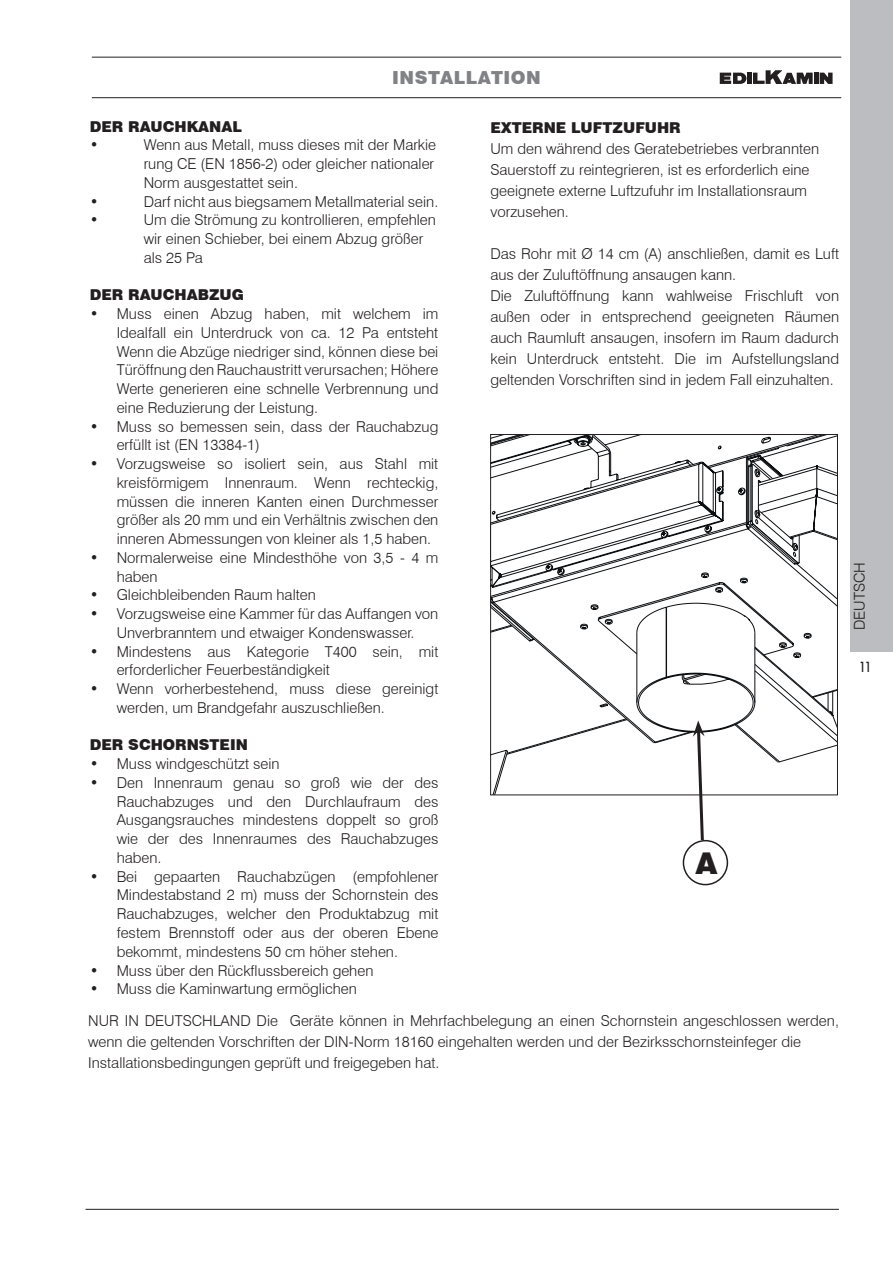
<style>
.page{position:relative;width:893px;height:1263px;background:#fff}
.page>*{position:absolute;margin:0;border:0;box-sizing:border-box;transform-origin:0 0}
.t1{font:900 30px "Swiss 721 BT";color:#231f20}
.t2{font:900 18px "Swiss 721 BT";letter-spacing:.03em;color:#808285}
.t3{font:300 15px/18.8px "Swiss 721 BT";color:#231f20}
.t4{font:900 15px "Swiss 721 BT";color:#231f20}
.t5{font:500 condensed 14.25px "Futura BT";color:#231f20}
</style>
<div class="page">
<div style="left:850px;top:0;width:43px;height:652px;background:#bcbdc0"></div>
<hr style="left:92px;top:57px;width:749px;height:1px;background:#231f20">
<hr style="left:92px;top:97px;width:749px;height:1px;background:#231f20">
<hr style="left:814px;top:73px;width:4px;height:11px;background:#231f20">
<div style="left:747px;top:73px;width:5px;height:11px;background:#231f20"></div>
<svg style="left:720px;top:73px;width:26px;height:11px"></svg>
<svg style="left:753px;top:70px;width:60px;height:14px"></svg>
<svg style="left:820px;top:73px;width:12px;height:11px"></svg>
<hr style="left:86px;top:1209px;width:753px;height:1px;background:#231f20">
<svg style="left:492px;top:436px;width:344px;height:357px"></svg>
<div style="left:490px;top:434px;width:348px;height:361px;border:1px solid #231f20"></div>
<svg style="left:693px;top:720px;width:12px;height:123px"></svg>
<div style="left:683px;top:840px;width:45px;height:45px;border:2px solid #231f20;border-radius:50%"></div>
<p class="t2" style="left:392px;top:66px;width:150px">INSTALLATION</p>
<p class="t4" style="left:90px;top:117px;width:154px">DER RAUCHKANAL</p>
<p class="t3" style="left:90px;top:136px;width:10px">•</p>
<p class="t3" style="left:144px;top:136px;width:294px">Wenn aus Metall, muss dieses mit der Markie rung CE (EN 1856-2) oder gleicher nationaler<br>Norm ausgestattet sein.</p>
<p class="t3" style="left:90px;top:192px;width:10px">•</p>
<p class="t3" style="left:144px;top:192px;width:296px">Darf nicht aus biegsamem Metallmaterial sein.</p>
<p class="t3" style="left:90px;top:211px;width:10px">•</p>
<p class="t3" style="left:144px;top:211px;width:294px">Um die Strömung zu kontrollieren, empfehlen wir einen Schieber, bei einem Abzug größer als 25 Pa</p>
<p class="t4" style="left:90px;top:286px;width:156px">DER RAUCHABZUG</p>
<p class="t3" style="left:117px;top:304px;width:323px;text-align:justify;text-indent:-27px">• Muss einen Abzug haben, mit welchem im Idealfall ein Unterdruck von ca. 12 Pa entsteht Wenn die Abzüge niedriger sind, können diese bei Türöffnung den Rauchaustritt verursachen; Höhere Werte generieren eine schnelle Verbrennung und eine Reduzierung der Leistung.</p>
<p class="t3" style="left:117px;top:417px;width:323px;text-indent:-27px">• Muss so bemessen sein, dass der Rauchabzug erfüllt ist (EN 13384-1)</p>
<p class="t3" style="left:117px;top:454px;width:323px;text-align:justify;text-indent:-27px">• Vorzugsweise so isoliert sein, aus Stahl mit kreisförmigem Innenraum. Wenn rechteckig, müssen die inneren Kanten einen Durchmesser größer als 20 mm und ein Verhältnis zwischen den inneren Abmessungen von kleiner als 1,5 haben.</p>
<p class="t3" style="left:117px;top:548px;width:323px;text-indent:-27px">• Normalerweise eine Mindesthöhe von 3,5 - 4 m haben</p>
<p class="t3" style="left:90px;top:586px;width:228px">• Gleichbleibenden Raum halten</p>
<p class="t3" style="left:90px;top:604px;width:350px;text-align:center">• Vorzugsweise eine Kammer für das Auffangen von<br>Unverbranntem und etwaiger Kondenswasser.</p>
<p class="t3" style="left:117px;top:642px;width:323px;text-indent:-27px">• Mindestens aus Kategorie T400 sein, mit erforderlicher Feuerbeständigkeit</p>
<p class="t3" style="left:117px;top:679px;width:323px;text-indent:-27px">• Wenn vorherbestehend, muss diese gereinigt werden, um Brandgefahr auszuschließen.</p>
<p class="t4" style="left:90px;top:736px;width:160px">DER SCHORNSTEIN</p>
<p class="t3" style="left:90px;top:754px;width:191px">• Muss windgeschützt sein</p>
<p class="t3" style="left:117px;top:773px;width:323px;text-align:justify;text-indent:-27px">• Den Innenraum genau so groß wie der des Rauchabzuges und den Durchlaufraum des Ausgangsrauches mindestens doppelt so groß wie der des Innenraumes des Rauchabzuges haben.</p>
<p class="t3" style="left:117px;top:867px;width:323px;text-align:justify;text-indent:-27px">• Bei gepaarten Rauchabzügen (empfohlener Mindestabstand 2 m) muss der Schornstein des Rauchabzuges, welcher den Produktabzug mit festem Brennstoff oder aus der oberen Ebene bekommt, mindestens 50 cm höher stehen.</p>
<p class="t3" style="left:90px;top:961px;width:285px">• Muss über den Rückflussbereich gehen</p>
<p class="t3" style="left:90px;top:979px;width:269px">• Muss die Kaminwartung ermöglichen</p>
<p class="t4" style="left:490px;top:118px;width:192px">EXTERNE LUFTZUFUHR</p>
<p class="t3" style="left:490px;top:138px;width:330px;line-height:21px">Um den während des Geratebetriebes verbrannten Sauerstoff zu reintegrieren, ist es erforderlich eine geeignete externe Luftzufuhr im Installationsraum vorzusehen.</p>
<p class="t3" style="left:490px;top:243px;width:350px;line-height:21px">Das Rohr mit Ø 14 cm (A) anschließen, damit es Luft aus der Zuluftöffnung ansaugen kann.<br>Die Zuluftöffnung kann wahlweise Frischluft von außen oder in entsprechend geeigneten Räumen auch Raumluft ansaugen, insofern im Raum dadurch kein Unterdruck entsteht. Die im Aufstellungsland geltenden Vorschriften sind in jedem Fall einzuhalten.</p>
<h1 class="t1" style="left:696px;top:845px;width:24px">A</h1>
<p class="t3" style="left:88px;top:1010px;width:752px;line-height:21px">NUR IN DEUTSCHLAND Die Geräte können in Mehrfachbelegung an einen Schornstein angeschlossen werden, wenn die geltenden Vorschriften der DIN-Norm 18160 eingehalten werden und der Bezirksschornsteinfeger die<br>Installationsbedingungen geprüft und freigegeben hat.</p>
<p class="t3" style="left:850px;top:630px;width:70px;rotate:-90deg">DEUTSCH</p>
<p class="t5" style="left:860px;top:658px;width:12px">11</p>
</div>
